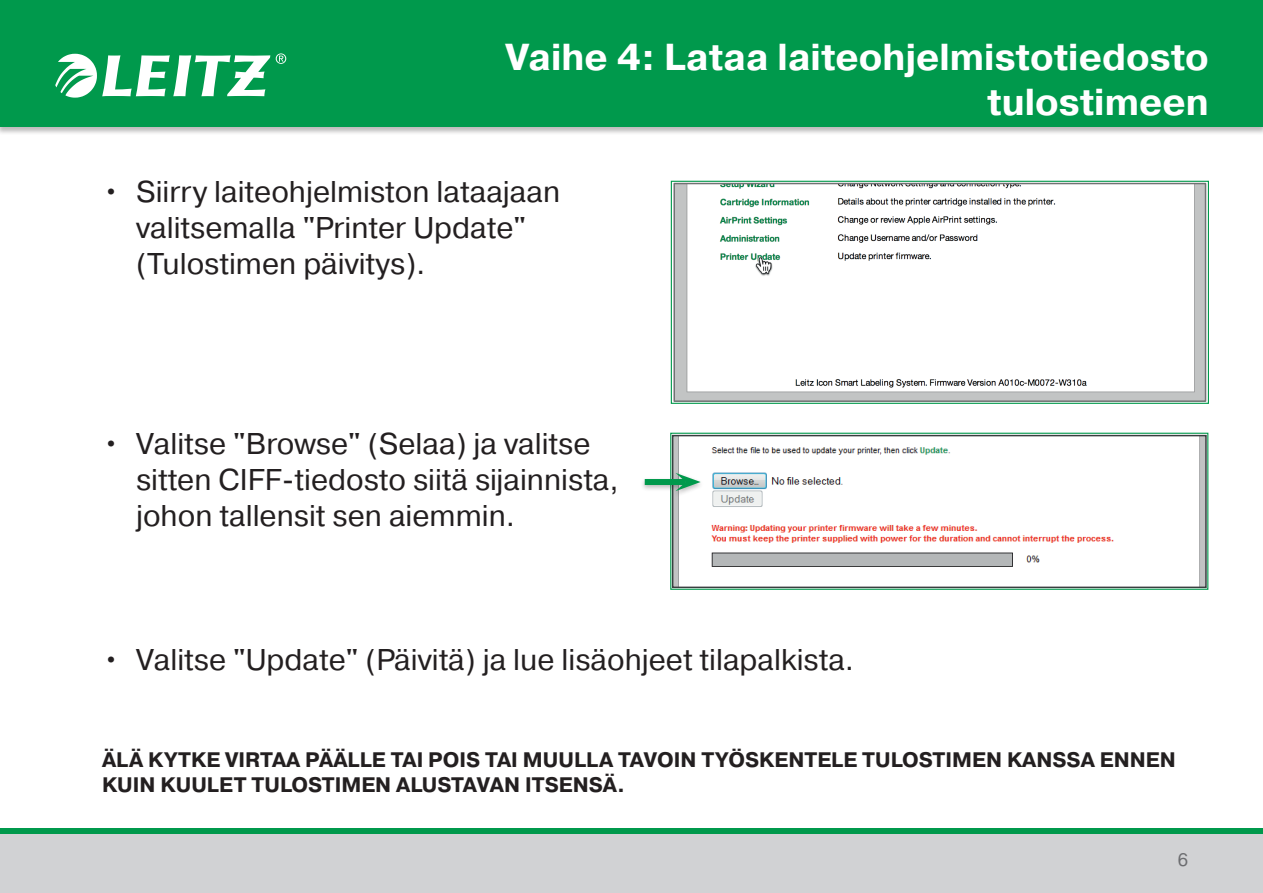
<style>
.page{position:relative;width:1263px;height:893px;background:#fff}
.page>*{position:absolute;margin:0;border:0;box-sizing:border-box;transform-origin:0 0}
.t1{font:700 37.5px/45px "Pragmatica";color:#fff;text-align:right}
.t2{font:30px/36px "Pragmatica";color:#231f20}
.t3{font:700 21px/25.2px "Pragmatica";color:#231f20}
.t4{font:18px "Pragmatica";color:#6c6d70}
</style>
<div class="page">
<div style="left:0;top:0;width:1263px;height:135px;background:#231f20;opacity:.3"></div>
<div style="left:0;top:0;width:1263px;height:126px;background:#00994c"></div>
<img style="left:55px;top:53px;width:231px;height:45px">
<div style="left:0;top:828px;width:1263px;height:6px;background:#00994c"></div>
<div style="left:0;top:834px;width:1263px;height:59px;background:#d1d2d4"></div>
<img style="left:676px;top:186px;width:527px;height:213px">
<div style="left:673px;top:183px;width:533px;height:219px;border:2px solid #717274"></div>
<div style="left:671px;top:181px;width:538px;height:223px;border:1px solid #00994c"></div>
<img style="left:675px;top:438px;width:529px;height:147px">
<div style="left:672px;top:435px;width:535px;height:153px;border:2px solid #3a3e40"></div>
<div style="left:670px;top:433px;width:538px;height:157px;border:1px solid #00994c"></div>
<div style="left:640px;top:471px;width:64px;height:26px;background:#231f20;opacity:.3"></div>
<div style="left:645px;top:479px;width:41px;height:6px;background:#00994c"></div>
<svg style="left:675px;top:473px;width:26px;height:18px"></svg>
<p class="t1" style="left:505px;top:35px;width:705px">Vaihe 4: Lataa laiteohjelmistotiedosto tulostimeen</p>
<p class="t2" style="left:136px;top:174px;width:426px;text-indent:-34px">• Siirry laiteohjelmiston lataajaan valitsemalla "Printer Update" (Tulostimen päivitys).</p>
<p class="t2" style="left:136px;top:426px;width:484px;text-indent:-34px">• Valitse "Browse" (Selaa) ja valitse sitten CIFF-tiedosto siitä sijainnista, johon tallensit sen aiemmin.</p>
<p class="t2" style="left:102px;top:642px;width:754px">• Valitse "Update" (Päivitä) ja lue lisäohjeet tilapalkista.</p>
<p class="t3" style="left:102px;top:747px;width:1075px">ÄLÄ KYTKE VIRTAA PÄÄLLE TAI POIS TAI MUULLA TAVOIN TYÖSKENTELE TULOSTIMEN KANSSA ENNEN<br>KUIN KUULET TULOSTIMEN ALUSTAVAN ITSENSÄ.</p>
<p class="t4" style="left:1178px;top:849px;width:12px">6</p>
</div>
